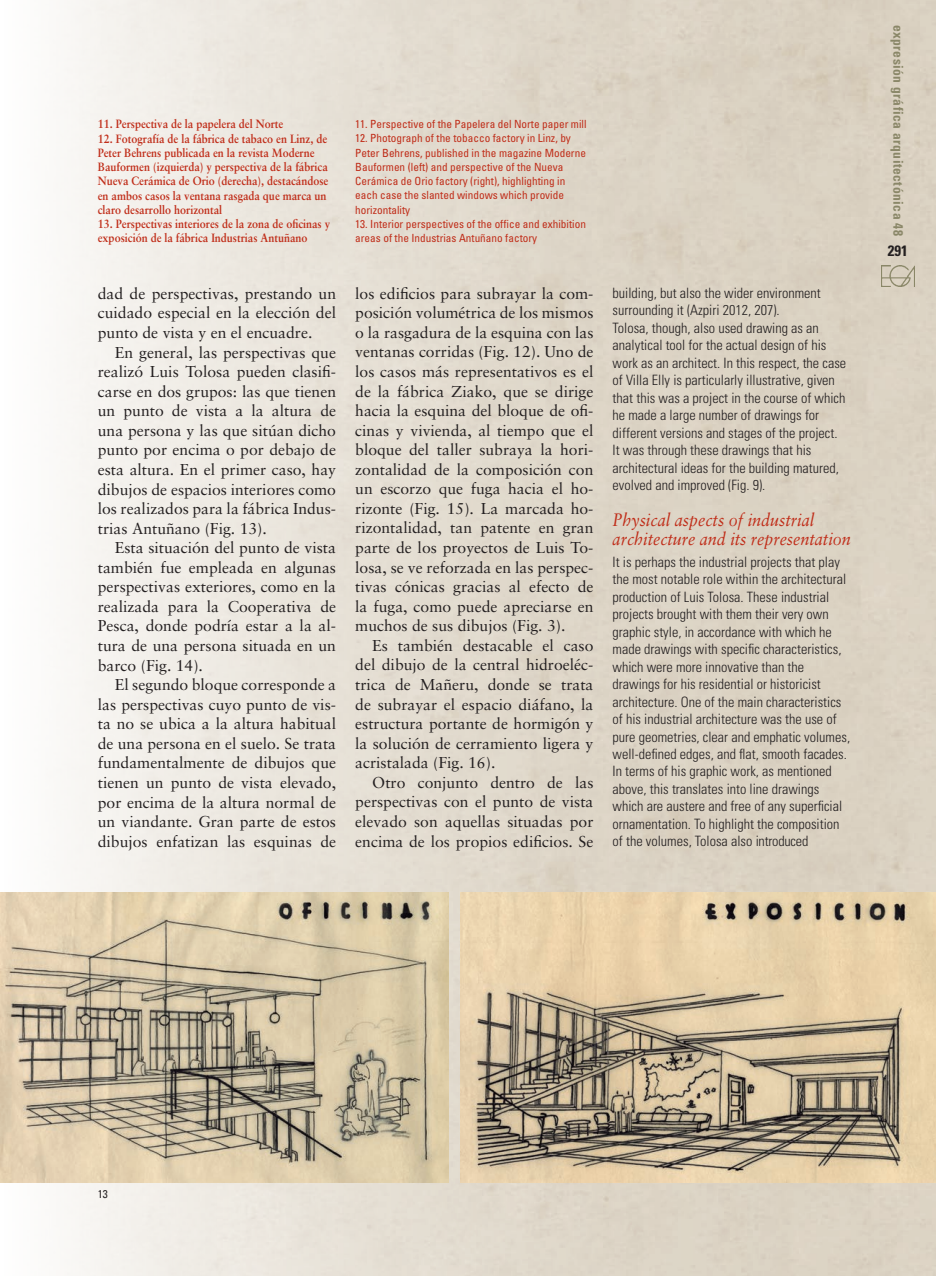
<style>
.page{position:relative;width:936px;height:1276px;background:#fff}
.page>*{position:absolute;margin:0;border:0;box-sizing:border-box;transform-origin:0 0}
.SUBTITULO_INGLES{font:italic 18px/18.9px "Sabon";color:#c02d19;scale:.9 1}
.t1{font:15.75px/19.5px "Sabon";color:#231f20;text-align:justify}
.t2{font:700 condensed 15px "Univers";color:#231f20}
.No_Spacing{font:300 condensed 14.25px/17.4px "Univers";color:#231f20}
.t3{font:700 condensed 13.5px "Univers";letter-spacing:.035em;color:#8a8768}
.t4{font:700 12px/14.2px "Sabon";color:#c02d19;scale:.9 1}
.No_Spacing-2{font:condensed 11.25px/14.2px "Univers";color:#c02d19}
.PIES_DE_FOTO_INGLES{font:condensed 11.25px "Univers";color:#231f20}
</style>
<div class="page">
<img style="left:0;top:0;width:935px;height:1276px">
<img style="left:880px;top:265px;width:34px;height:21px">
<img style="left:0;top:892px;width:448px;height:290px">
<img style="left:460px;top:892px;width:475px;height:290px">
<p class="t4" style="left:98px;top:117px;width:208px">11. Perspectiva de la papelera del Norte</p>
<p class="t4" style="left:98px;top:131px;width:258px">12. Fotografía de la fábrica de tabaco en Linz, de Peter Behrens publicada en la revista Moderne Bauformen (izquierda) y perspectiva de la fábrica Nueva Cerámica de Orio (derecha), destacándose en ambos casos la ventana rasgada que marca un claro desarrollo horizontal</p>
<p class="t4" style="left:98px;top:216px;width:260px">13. Perspectivas interiores de la zona de oficinas y exposición de la fábrica Industrias Antuñano</p>
<p class="t1" style="left:98px;top:283px;width:240px">dad de perspectivas, prestando un cuidado especial en la elección del punto de vista y en el encuadre.</p>
<p class="t1" style="left:98px;top:342px;width:240px;text-indent:17px">En general, las perspectivas que realizó Luis Tolosa pueden clasifi&shy;carse en dos grupos: las que tienen un punto de vista a la altura de una persona y las que sitúan dicho punto por encima o por debajo de esta altura. En el primer caso, hay dibujos de espacios interiores como los realizados para la fábrica Indus&shy;trias Antuñano (Fig. 13).</p>
<p class="t1" style="left:98px;top:538px;width:240px;text-indent:17px">Esta situación del punto de vista también fue empleada en algunas perspectivas exteriores, como en la realizada para la Cooperativa de Pesca, donde podría estar a la al&shy;tura de una persona situada en un barco (Fig. 14).</p>
<p class="t1" style="left:98px;top:675px;width:240px;text-indent:17px">El segundo bloque corresponde a las perspectivas cuyo punto de vis&shy;ta no se ubica a la altura habitual de una persona en el suelo. Se trata fundamentalmente de dibujos que tienen un punto de vista elevado, por encima de la altura normal de un viandante. Gran parte de estos dibujos enfatizan las esquinas de</p>
<p class="No_Spacing-2" style="left:355px;top:117px;width:233px">11. Perspective of the Papelera del Norte paper mill</p>
<p class="No_Spacing-2" style="left:355px;top:131px;width:232px">12. Photograph of the tobacco factory in Linz, by Peter Behrens, published in the magazine Moderne Bauformen (left) and perspective of the Nueva Cerámica de Orio factory (right), highlighting in each case the slanted windows which provide horizontality</p>
<p class="No_Spacing-2" style="left:355px;top:217px;width:232px">13. Interior perspectives of the office and exhibition areas of the Industrias Antuñano factory</p>
<p class="t1" style="left:355px;top:283px;width:240px">los edificios para subrayar la com&shy;posición volumétrica de los mismos o la rasgadura de la esquina con las ventanas corridas (Fig. 12). Uno de los casos más representativos es el de la fábrica Ziako, que se dirige hacia la esquina del bloque de ofi&shy;cinas y vivienda, al tiempo que el bloque del taller subraya la hori&shy;zontalidad de la composición con un escorzo que fuga hacia el ho&shy;rizonte (Fig. 15). La marcada ho&shy;rizontalidad, tan patente en gran parte de los proyectos de Luis To&shy;losa, se ve reforzada en las perspec&shy;tivas cónicas gracias al efecto de la fuga, como puede apreciarse en muchos de sus dibujos (Fig. 3).</p>
<p class="t1" style="left:355px;top:635px;width:240px;text-indent:17px">Es también destacable el caso del dibujo de la central hidroeléc&shy;trica de Mañeru, donde se trata de subrayar el espacio diáfano, la estructura portante de hormigón y la solución de cerramiento ligera y acristalada (Fig. 16).</p>
<p class="t1" style="left:355px;top:772px;width:240px;text-indent:17px">Otro conjunto dentro de las perspectivas con el punto de vista elevado son aquellas situadas por encima de los propios edificios. Se</p>
<p class="No_Spacing" style="left:612px;top:284px;width:210px">building, but also the wider environment surrounding it (Azpiri 2012, 207).</p>
<p class="No_Spacing" style="left:612px;top:319px;width:235px">Tolosa, though, also used drawing as an analytical tool for the actual design of his work as an architect. In this respect, the case of Villa Elly is particularly illustrative, given that this was a project in the course of which he made a large number of drawings for different versions and stages of the project.<br>It was through these drawings that his architectural ideas for the building matured, evolved and improved (Fig. 9).</p>
<p class="SUBTITULO_INGLES" style="left:612px;top:510px;width:266px">Physical aspects of industrial architecture and its representation</p>
<p class="No_Spacing" style="left:612px;top:553px;width:239px">It is perhaps the industrial projects that play the most notable role within the architectural production of Luis Tolosa. These industrial projects brought with them their very own graphic style, in accordance with which he made drawings with specific characteristics, which were more innovative than the drawings for his residential or historicist architecture. One of the main characteristics of his industrial architecture was the use of pure geometries, clear and emphatic volumes, well-defined edges, and flat, smooth facades.<br>In terms of his graphic work, as mentioned above, this translates into line drawings which are austere and free of any superficial ornamentation. To highlight the composition of the volumes, Tolosa also introduced</p>
<p class="t3" style="left:906px;top:25px;width:213px;rotate:90deg">expresión gráfica arquitectónica 48</p>
<p class="t2" style="left:887px;top:242px;width:21px">291</p>
<p class="PIES_DE_FOTO_INGLES" style="left:98px;top:1187px;width:11px">13</p>
</div>
